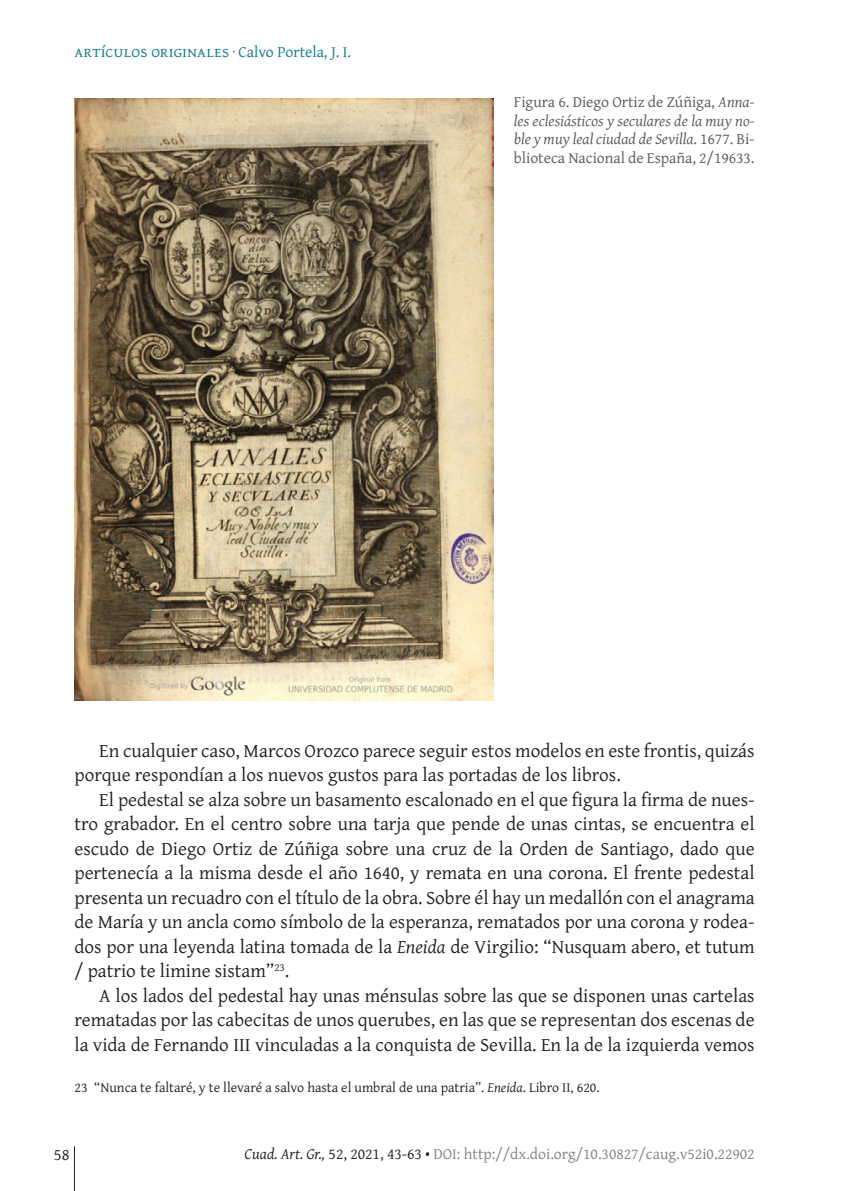
<style>
.page{position:relative;width:844px;height:1191px;background:#fff}
.page>*{position:absolute;margin:0;border:0;box-sizing:border-box;transform-origin:0 0}
.t1{font:19.25px/24.5px "Gentium Plus";color:#231f20;text-align:justify}
.t2{font:16.62px "Gentium Plus";color:#231f20}
.piedefoto{font:15.75px/18.9px "Gentium Plus";color:#57585a;text-align:justify}
.t3{font:15.75px "Gentium Plus";color:#808285}
.t4{font:15.75px "Gentium Plus";letter-spacing:.02em;color:#0d788c}
.notas{font:14px "Gentium Plus";color:#231f20}
.s1{font-style:italic}
.s2{font-style:italic;color:#231f20}
.s3{color:#231f20}
</style>
<div class="page">
<hr style="left:74px;top:1146px;width:1px;height:45px;background:#231f20">
<img style="left:74px;top:98px;width:419px;height:602px">
<p class="t4" style="left:74px;top:37px;width:278px">artículos originales · Calvo Portela, J. I.</p>
<p class="piedefoto" style="left:513px;top:91px;width:242px">Figura 6. Diego Ortiz de Zúñiga, <span class="s1">Anna&shy;les eclesiásticos y seculares de la muy no&shy;ble y muy leal ciudad de Sevilla</span>. 1677. Bi&shy;blioteca Nacional de España, 2/19633.</p>
<p class="t1" style="left:74px;top:737px;width:681px;text-indent:25px">En cualquier caso, Marcos Orozco parece seguir estos modelos en este frontis, quizás porque respondían a los nuevos gustos para las portadas de los libros.</p>
<p class="t1" style="left:74px;top:786px;width:681px;text-indent:25px">El pedestal se alza sobre un basamento escalonado en el que figura la firma de nues&shy;tro grabador. En el centro sobre una tarja que pende de unas cintas, se encuentra el escudo de Diego Ortiz de Zúñiga sobre una cruz de la Orden de Santiago, dado que pertenecía a la misma desde el año 1640, y remata en una corona. El frente pedestal presenta un recuadro con el título de la obra. Sobre él hay un medallón con el anagrama de María y un ancla como símbolo de la esperanza, rematados por una corona y rodea&shy;dos por una leyenda latina tomada de la <span class="s1">Eneida</span> de Virgilio: “Nusquam abero, et tutum / patrio te limine sistam”<sup>23</sup>.</p>
<p class="t1" style="left:74px;top:982px;width:681px;text-indent:25px">A los lados del pedestal hay unas ménsulas sobre las que se disponen unas cartelas rematadas por las cabecitas de unos querubes, en las que se representan dos escenas de la vida de Fernando III vinculadas a la conquista de Sevilla. En la de la izquierda vemos</p>
<p class="notas" style="left:74px;top:1074px;width:526px">23 “Nunca te faltaré, y te llevaré a salvo hasta el umbral de una patria”. <span class="s1">Eneida</span>. Libro II, 620.</p>
<p class="t2" style="left:54px;top:1138px;width:17px">58</p>
<p class="t3" style="left:244px;top:1138px;width:511px"><span class="s2">Cuad. Art. Gr.,</span> <span class="s3">52, 2021, 43-63 •</span> DOI: http://dx.doi.org/10.30827/caug.v52i0.22902</p>
</div>
